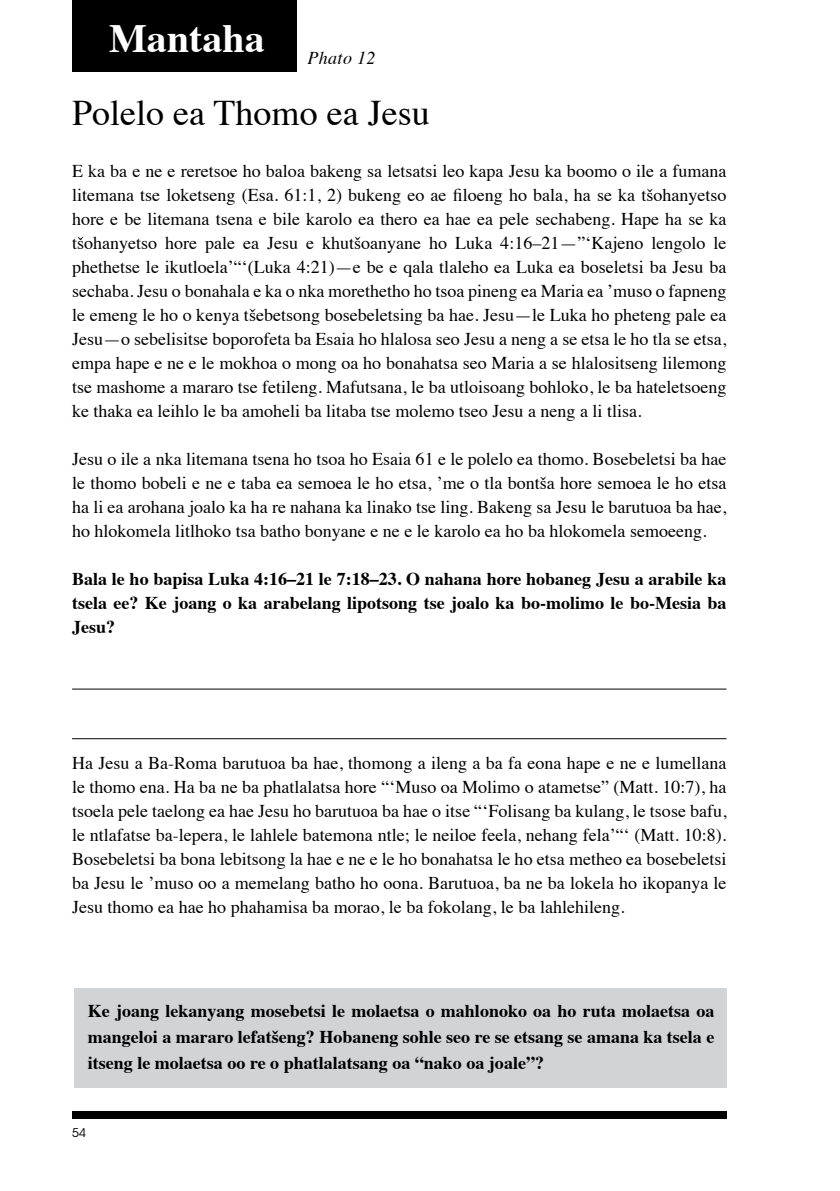
<style>
.page{position:relative;width:840px;height:1191px;background:#fff}
.page>*{position:absolute;margin:0;border:0;box-sizing:border-box;transform-origin:0 0}
.t1{font:700 40px "Times";color:#fff}
.t2{font:36px "Times";color:#000}
.t3{font:18px/24px "Times";color:#000;text-align:justify}
.t4{font:700 18px/24px "Times";color:#000;text-align:justify}
.t5{font:italic 18px "Times";letter-spacing:.02em;color:#000}
.t6{font:12px "ITC Avant Garde Std";color:#000}
</style>
<div class="page">
<div style="left:72px;top:1111px;width:654px;height:8px;background:#000"></div>
<div style="left:72px;top:0;width:225px;height:71px;background:#000"></div>
<hr style="left:72px;top:688px;width:654px;height:1px;background:#000">
<hr style="left:72px;top:738px;width:654px;height:1px;background:#000">
<div style="left:74px;top:988px;width:652px;height:99px;background:#d1d3d4"></div>
<h1 class="t1" style="left:109px;top:0;width:157px">Mantaha</h1>
<p class="t5" style="left:307px;top:42px;width:70px">Phato 12</p>
<h2 class="t2" style="left:72px;top:80px;width:359px">Polelo ea Thomo ea Jesu</h2>
<p class="t3" style="left:72px;top:158px;width:655px">E ka ba e ne e reretsoe ho baloa bakeng sa letsatsi leo kapa Jesu ka boomo o ile a fumana litemana tse loketseng (Esa. 61:1, 2) bukeng eo ae filoeng ho bala, ha se ka tšohanyetso hore e be litemana tsena e bile karolo ea thero ea hae ea pele sechabeng. Hape ha se ka tšohanyetso hore pale ea Jesu e khutšoanyane ho Luka 4:16–21—”‘Kajeno lengolo le phethetse le ikutloela’“‘(Luka 4:21)—e be e qala tlaleho ea Luka ea boseletsi ba Jesu ba sechaba. Jesu o bonahala e ka o nka morethetho ho tsoa pineng ea Maria ea ’muso o fapneng le emeng le ho o kenya tšebetsong bosebeletsing ba hae. Jesu—le Luka ho pheteng pale ea Jesu—o sebelisitse boporofeta ba Esaia ho hlalosa seo Jesu a neng a se etsa le ho tla se etsa, empa hape e ne e le mokhoa o mong oa ho bonahatsa seo Maria a se hlalositseng lilemong tse mashome a mararo tse fetileng. Mafutsana, le ba utloisoang bohloko, le ba hateletsoeng ke thaka ea leihlo le ba amoheli ba litaba tse molemo tseo Jesu a neng a li tlisa.</p>
<p class="t3" style="left:72px;top:446px;width:655px">Jesu o ile a nka litemana tsena ho tsoa ho Esaia 61 e le polelo ea thomo. Bosebeletsi ba hae le thomo bobeli e ne e taba ea semoea le ho etsa, ’me o tla bontša hore semoea le ho etsa ha li ea arohana joalo ka ha re nahana ka linako tse ling. Bakeng sa Jesu le barutuoa ba hae, ho hlokomela litlhoko tsa batho bonyane e ne e le karolo ea ho ba hlokomela semoeeng.</p>
<p class="t4" style="left:72px;top:565px;width:655px">Bala le ho bapisa Luka 4:16–21 le 7:18–23. O nahana hore hobaneg Jesu a arabile ka tsela ee? Ke joang o ka arabelang lipotsong tse joalo ka bo-molimo le bo-Mesia ba Jesu?</p>
<p class="t3" style="left:72px;top:750px;width:655px">Ha Jesu a Ba-Roma barutuoa ba hae, thomong a ileng a ba fa eona hape e ne e lumellana le thomo ena. Ha ba ne ba phatlalatsa hore “‘Muso oa Molimo o atametse” (Matt. 10:7), ha tsoela pele taelong ea hae Jesu ho barutuoa ba hae o itse “‘Folisang ba kulang, le tsose bafu, le ntlafatse ba-lepera, le lahlele batemona ntle; le neiloe feela, nehang fela’“‘ (Matt. 10:8).<br>Bosebeletsi ba bona lebitsong la hae e ne e le ho bonahatsa le ho etsa metheo ea bosebeletsi ba Jesu le ’muso oo a memelang batho ho oona. Barutuoa, ba ne ba lokela ho ikopanya le Jesu thomo ea hae ho phahamisa ba morao, le ba fokolang, le ba lahlehileng.</p>
<p class="t4" style="left:88px;top:995px;width:627px;line-height:26px">Ke joang lekanyang mosebetsi le molaetsa o mahlonoko oa ho ruta molaetsa oa mangeloi a mararo lefatšeng? Hobaneng sohle seo re se etsang se amana ka tsela e itseng le molaetsa oo re o phatlalatsang oa “nako oa joale”?</p>
<p class="t6" style="left:72px;top:1125px;width:15px">54</p>
</div>
